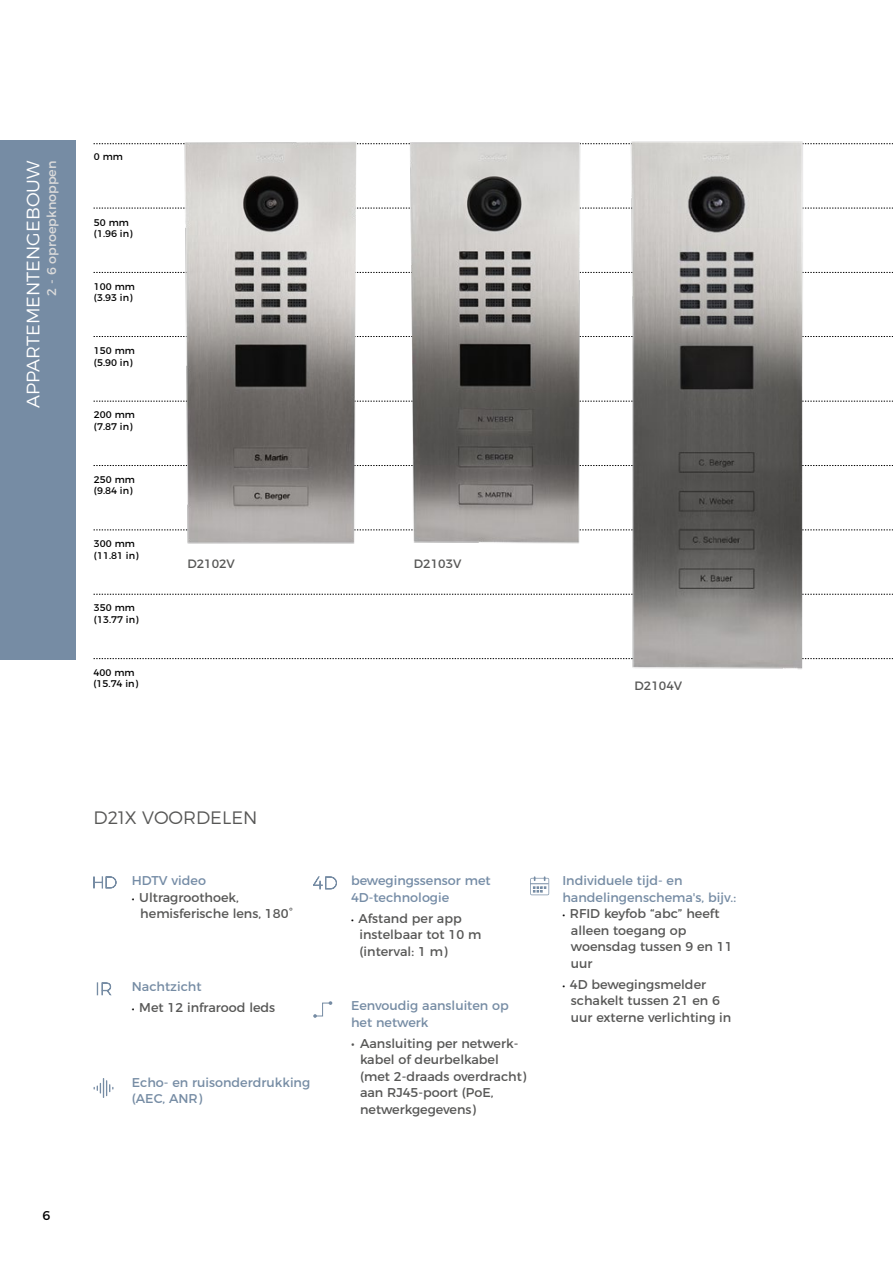
<style>
.page{position:relative;width:893px;height:1263px;background:#fff}
.page>*{position:absolute;margin:0;border:0;box-sizing:border-box;transform-origin:0 0}
.t1{font:300 18px "Montserrat";color:#fff}
.t2{font:300 18px "Montserrat";color:#575756}
.t3{font:12.75px/16.5px "Montserrat";color:#575756}
.t4{font:12.75px/16.5px "Montserrat";color:#768ca4}
.t5{font:12.75px/16.5px "Montserrat";color:#758ca6}
.t6{font:12.75px "Montserrat";color:#dadada}
.t7{font:12.75px "Montserrat";color:#000}
.t8{font:12.15px "Montserrat";color:#575756}
.t9{font:9.6px/11.6px "Montserrat";color:#000}
.s1{font-size:9.75px;color:#000}
</style>
<div class="page">
<svg style="left:94px;top:143px;width:34px;height:1px"></svg>
<svg style="left:94px;top:336px;width:34px;height:1px"></svg>
<svg style="left:94px;top:658px;width:428px;height:1px"></svg>
<svg style="left:94px;top:594px;width:428px;height:1px"></svg>
<svg style="left:94px;top:530px;width:34px;height:1px"></svg>
<svg style="left:94px;top:465px;width:34px;height:1px"></svg>
<svg style="left:94px;top:401px;width:34px;height:1px"></svg>
<svg style="left:94px;top:272px;width:34px;height:1px"></svg>
<svg style="left:94px;top:208px;width:34px;height:1px"></svg>
<div style="left:0;top:140px;width:75px;height:519px;background:#768ca4"></div>
<img style="left:128px;top:142px;width:222px;height:402px">
<img style="left:350px;top:142px;width:172px;height:402px">
<img style="left:522px;top:141px;width:355px;height:528px">
<img style="left:878px;top:143px;width:15px;height:517px">
<svg style="left:94px;top:876px;width:22px;height:12px"></svg>
<svg style="left:97px;top:982px;width:14px;height:13px"></svg>
<svg style="left:94px;top:1078px;width:19px;height:20px"></svg>
<svg style="left:313px;top:876px;width:24px;height:13px"></svg>
<svg style="left:313px;top:1001px;width:19px;height:16px"></svg>
<svg style="left:530px;top:877px;width:19px;height:18px"></svg>
<h1 class="t1" style="left:19px;top:408px;width:249px;rotate:-90deg">APPARTEMENTENGEBOUW</h1>
<p class="t6" style="left:41px;top:296px;width:136px;rotate:-90deg">2 - 6 oproepknoppen</p>
<p class="t9" style="left:94px;top:150px;width:31px">0 mm</p>
<p class="t9" style="left:94px;top:216px;width:40px">50 mm (1.96 in)</p>
<p class="t9" style="left:94px;top:280px;width:42px">100 mm (3.93 in)</p>
<p class="t9" style="left:94px;top:344px;width:42px">150 mm (5.90 in)</p>
<p class="t9" style="left:94px;top:408px;width:42px">200 mm (7.87 in)</p>
<p class="t9" style="left:94px;top:473px;width:42px">250 mm (9.84 in)</p>
<p class="t9" style="left:94px;top:537px;width:46px">300 mm (11.81 in)</p>
<p class="t9" style="left:94px;top:601px;width:46px">350 mm (13.77 in)</p>
<p class="t9" style="left:94px;top:666px;width:46px">400 mm (15.74 in)</p>
<p class="t8" style="left:187px;top:554px;width:49px">D2102V</p>
<p class="t8" style="left:414px;top:554px;width:49px">D2103V</p>
<p class="t8" style="left:634px;top:676px;width:49px">D2104V</p>
<p class="t7" style="left:43px;top:1206px;width:9px">6</p>
<h1 class="t2" style="left:94px;top:804px;width:165px">D21X VOORDELEN</h1>
<p class="t5" style="left:132px;top:872px;width:76px">HDTV video</p>
<p class="t3" style="left:140px;top:888px;width:154px;text-indent:-9px"><span class="s1">•</span> Ultragroothoek, hemisferische lens, 180°</p>
<p class="t4" style="left:132px;top:978px;width:71px">Nachtzicht</p>
<p class="t3" style="left:132px;top:998px;width:145px"><span class="s1">•</span> Met 12 infrarood leds</p>
<p class="t4" style="left:132px;top:1073px;width:180px">Echo- en ruisonderdrukking (AEC, ANR)</p>
<p class="t5" style="left:351px;top:872px;width:141px">bewegingssensor met<br>4D-technologie</p>
<p class="t3" style="left:360px;top:909px;width:123px;text-indent:-9px"><span class="s1">•</span> Afstand per app instelbaar tot 10 m (interval: 1 m)</p>
<p class="t4" style="left:351px;top:996px;width:159px">Eenvoudig aansluiten op het netwerk</p>
<p class="t3" style="left:360px;top:1034px;width:168px;text-indent:-9px">• Aansluiting per netwerk&shy;kabel of deurbelkabel (met 2-draads overdracht) aan RJ45-poort (PoE, netwerkgegevens)</p>
<p class="t4" style="left:562px;top:872px;width:175px">Individuele tijd- en handelingenschema's, bijv.:</p>
<p class="t3" style="left:571px;top:905px;width:163px;text-indent:-9px"><span class="s1">•</span> RFID keyfob “abc” heeft alleen toegang op woensdag tussen 9 en 11 uur</p>
<p class="t3" style="left:571px;top:975px;width:162px;text-indent:-9px"><span class="s1">•</span> 4D bewegingsmelder schakelt tussen 21 en 6 uur externe verlichting in</p>
</div>
